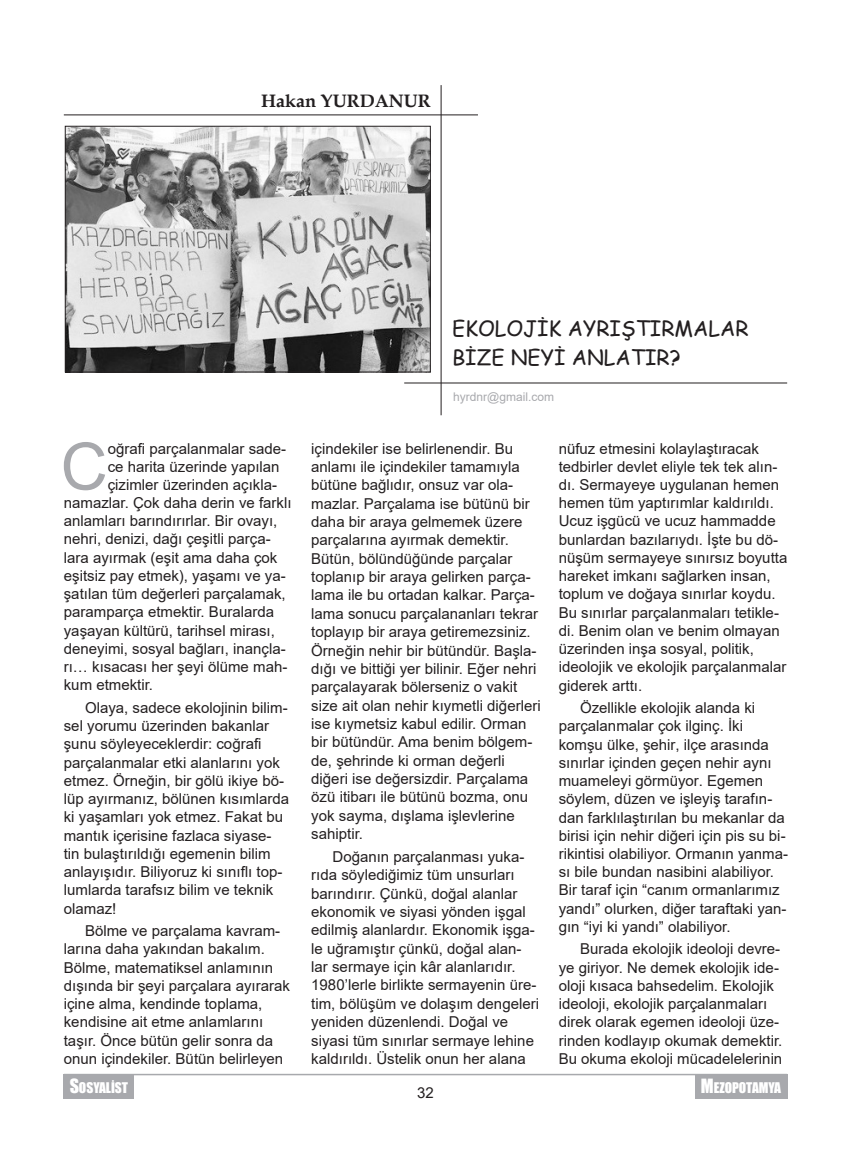
<style>
.page{position:relative;width:851px;height:1149px;background:#fff}
.page>*{position:absolute;margin:0;border:0;box-sizing:border-box;transform-origin:0 0}
.t1{font:65.25px "Arial";color:#a8a9ad}
.t2{font:21px "Comic Sans MS";color:#231f20}
.t3{font:700 18px "Book Antiqua";color:#231f20}
.t4{font:15px/18.3px "Arial";color:#231f20}
.t5{font:13.5px "Impact";color:#fff}
.t6{font:12px "Arial";color:#a8a9ad}
.s1{font-size:18px}
</style>
<div class="page">
<hr style="left:64px;top:1073px;width:723px;height:1px;background:#a8a9ad">
<div style="left:64px;top:1074px;width:70px;height:24px;background:#a8a9ad"></div>
<div style="left:694px;top:1074px;width:93px;height:24px;background:#a8a9ad"></div>
<img style="left:67px;top:128px;width:361px;height:242px">
<div style="left:65px;top:126px;width:365px;height:246px;border:1px solid #231f20"></div>
<hr style="left:64px;top:114px;width:414px;height:1px;background:#231f20">
<hr style="left:440px;top:85px;width:1px;height:330px;background:#231f20">
<hr style="left:404px;top:382px;width:383px;height:1px;background:#231f20">
<p class="t3" style="left:261px;top:88px;width:171px">Hakan YURDANUR</p>
<p class="t2" style="left:452px;top:313px;width:298px">EKOLOJİK AYRIŞTIRMALAR</p>
<p class="t2" style="left:452px;top:341px;width:230px">BİZE NEYİ ANLATIR?</p>
<p class="t6" style="left:453px;top:388px;width:102px">hyrdnr@gmail.com</p>
<p class="t1" style="left:61px;top:421px;width:49px">C</p>
<p class="t4" style="left:108px;top:439px;width:180px">oğrafi parçalanmalar sade-</p>
<p class="t4" style="left:108px;top:457px;width:173px">ce harita üzerinde yapılan</p>
<p class="t4" style="left:108px;top:475px;width:171px">çizimler üzerinden açıkla-</p>
<p class="t4" style="left:64px;top:493px;width:229px">namazlar. Çok daha derin ve farklı</p>
<p class="t4" style="left:64px;top:511px;width:215px">anlamları barındırırlar. Bir ovayı,</p>
<p class="t4" style="left:64px;top:529px;width:208px">nehri, denizi, dağı çeşitli parça-</p>
<p class="t4" style="left:64px;top:548px;width:215px">lara ayırmak (eşit ama daha çok</p>
<p class="t4" style="left:64px;top:566px;width:223px">eşitsiz pay etmek), yaşamı ve ya-</p>
<p class="t4" style="left:64px;top:584px;width:223px">şatılan tüm değerleri parçalamak,</p>
<p class="t4" style="left:64px;top:602px;width:212px">paramparça etmektir. Buralarda</p>
<p class="t4" style="left:64px;top:621px;width:212px">yaşayan kültürü, tarihsel mirası,</p>
<p class="t4" style="left:64px;top:639px;width:223px">deneyimi, sosyal bağları, inançla-</p>
<p class="t4" style="left:64px;top:657px;width:225px">rı… kısacası her şeyi ölüme mah-</p>
<p class="t4" style="left:64px;top:675px;width:91px">kum etmektir.</p>
<p class="t4" style="left:64px;top:698px;width:227px;text-indent:21px">Olaya, sadece ekolojinin bilim&shy;sel yorumu üzerinden bakanlar şunu söyleyeceklerdir: coğrafi parçalanmalar etki alanlarını yok etmez. Örneğin, bir gölü ikiye bö&shy;lüp ayırmanız, bölünen kısımlarda ki yaşamları yok etmez. Fakat bu mantık içerisine fazlaca siyase&shy;tin bulaştırıldığı egemenin bilim anlayışıdır. Biliyoruz ki sınıflı top&shy;lumlarda tarafsız bilim ve teknik olamaz!</p>
<p class="t4" style="left:64px;top:921px;width:227px;text-indent:21px">Bölme ve parçalama kavram&shy;larına daha yakından bakalım.<br>Bölme, matematiksel anlamının dışında bir şeyi parçalara ayırarak içine alma, kendinde toplama, kendisine ait etme anlamlarını taşır. Önce bütün gelir sonra da onun içindekiler. Bütün belirleyen</p>
<p class="t4" style="left:311px;top:439px;width:231px">içindekiler ise belirlenendir. Bu anlamı ile içindekiler tamamıyla bütüne bağlıdır, onsuz var ola&shy;mazlar. Parçalama ise bütünü bir daha bir araya gelmemek üzere parçalarına ayırmak demektir.<br>Bütün, bölündüğünde parçalar toplanıp bir araya gelirken parça&shy;lama ile bu ortadan kalkar. Parça&shy;lama sonucu parçalananları tekrar toplayıp bir araya getiremezsiniz.<br>Örneğin nehir bir bütündür. Başla&shy;dığı ve bittiği yer bilinir. Eğer nehri parçalayarak bölerseniz o vakit size ait olan nehir kıymetli diğerleri ise kıymetsiz kabul edilir. Orman bir bütündür. Ama benim bölgem&shy;de, şehrinde ki orman değerli diğeri ise değersizdir. Parçalama özü itibarı ile bütünü bozma, onu yok sayma, dışlama işlevlerine sahiptir.</p>
<p class="t4" style="left:311px;top:847px;width:229px;text-indent:21px">Doğanın parçalanması yuka&shy;rıda söylediğimiz tüm unsurları barındırır. Çünkü, doğal alanlar ekonomik ve siyasi yönden işgal edilmiş alanlardır. Ekonomik işga&shy;le uğramıştır çünkü, doğal alan&shy;lar sermaye için kâr alanlarıdır.<br>1980’lerle birlikte sermayenin üre&shy;tim, bölüşüm ve dolaşım dengeleri yeniden düzenlendi. Doğal ve siyasi tüm sınırlar sermaye lehine kaldırıldı. Üstelik onun her alana</p>
<p class="t4" style="left:558px;top:439px;width:230px">nüfuz etmesini kolaylaştıracak tedbirler devlet eliyle tek tek alın&shy;dı. Sermayeye uygulanan hemen hemen tüm yaptırımlar kaldırıldı.<br>Ucuz işgücü ve ucuz hammadde bunlardan bazılarıydı. İşte bu dö&shy;nüşüm sermayeye sınırsız boyutta hareket imkanı sağlarken insan, toplum ve doğaya sınırlar koydu.<br>Bu sınırlar parçalanmaları tetikle&shy;di. Benim olan ve benim olmayan üzerinden inşa sosyal, politik, ideolojik ve ekolojik parçalanmalar giderek arttı.</p>
<p class="t4" style="left:558px;top:698px;width:231px;text-indent:21px">Özellikle ekolojik alanda ki parçalanmalar çok ilginç. İki komşu ülke, şehir, ilçe arasında sınırlar içinden geçen nehir aynı muameleyi görmüyor. Egemen söylem, düzen ve işleyiş tarafın&shy;dan farklılaştırılan bu mekanlar da birisi için nehir diğeri için pis su bi&shy;rikintisi olabiliyor. Ormanın yanma&shy;sı bile bundan nasibini alabiliyor.<br>Bir taraf için “canım ormanlarımız yandı” olurken, diğer taraftaki yan&shy;gın “iyi ki yandı” olabiliyor.</p>
<p class="t4" style="left:558px;top:939px;width:225px;text-indent:21px">Burada ekolojik ideoloji devre&shy;ye giriyor. Ne demek ekolojik ide&shy;oloji kısaca bahsedelim. Ekolojik ideoloji, ekolojik parçalanmaları direk olarak egemen ideoloji üze&shy;rinden kodlayıp okumak demektir.<br>Bu okuma ekoloji mücadelelerinin</p>
<p class="t5" style="left:70px;top:1076px;width:60px"><span class="s1">S</span>OSYALİST</p>
<p class="t5" style="left:700px;top:1076px;width:82px"><span class="s1">M</span>EZOPOTAMYA</p>
<p class="t4" style="left:417px;top:1082px;width:18px">32</p>
</div>
